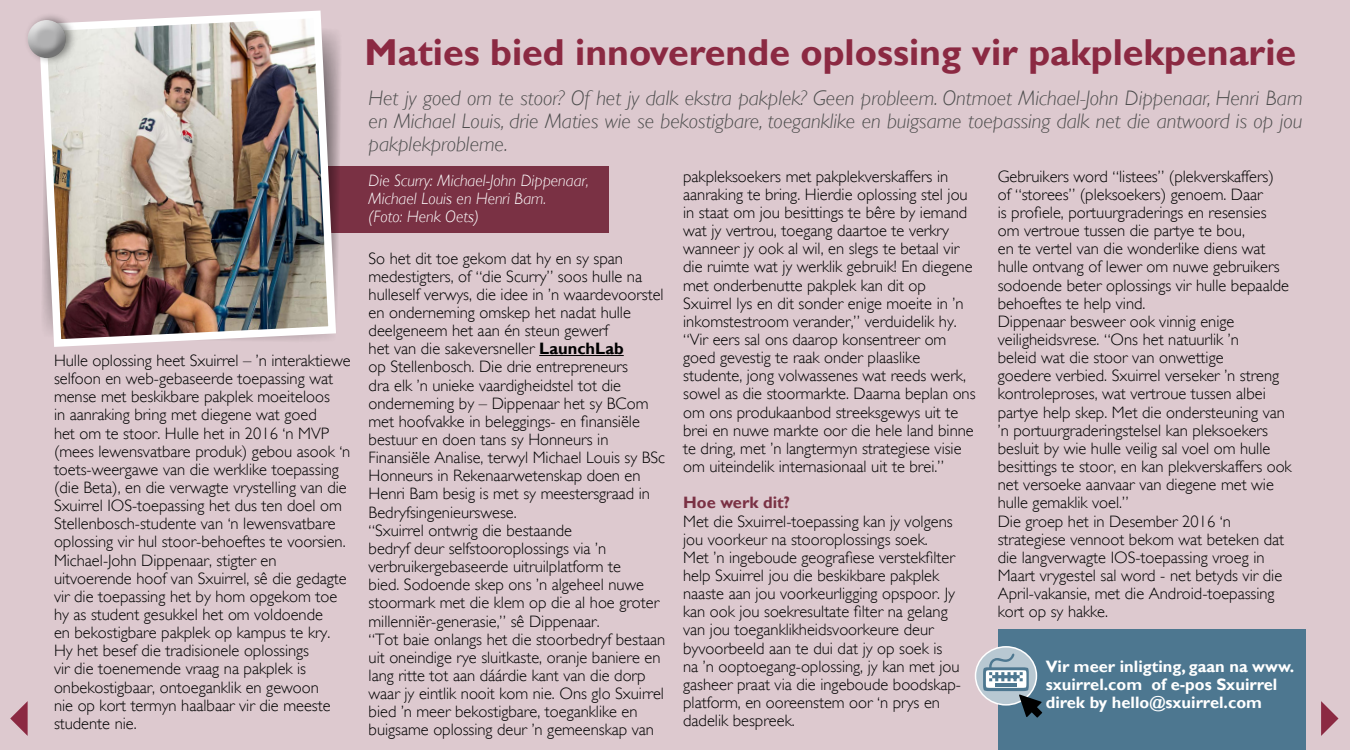
<style>
.page{position:relative;width:1350px;height:750px;background:#ddc9cf}
.page>*{position:absolute;margin:0;border:0;box-sizing:border-box;transform-origin:0 0}
.t1{font:700 37.5px "Gill Sans";color:#8b2942}
.t2{font:italic 300 21px/23.1px "Gill Sans";color:#4d4d4d;text-align:justify}
.t3{font:300 16.5px/18.1px "Gill Sans";color:#000}
.t4{font:700 16.5px/18.1px "Gill Sans";color:#fff}
.t5{font:italic 300 16.5px/18.1px "Gill Sans";color:#fff}
.t6{font:700 16.5px "Gill Sans";color:#7a3144}
.s1{font-weight:700}
</style>
<div class="page">
<div style="left:285px;top:166px;width:324px;height:67px;background:#7a3144"></div>
<div style="left:998px;top:630px;width:308px;height:120px;background:#4d7790"></div>
<svg style="left:1321px;top:701px;width:18px;height:35px"></svg>
<svg style="left:10px;top:701px;width:18px;height:35px"></svg>
<hr style="left:539px;top:355px;width:85px;height:1px;background:#000">
<img style="left:40px;top:10px;width:300px;height:337px">
<div style="left:24px;top:12px;width:54px;height:54px;background:#000;opacity:.45"></div>
<div style="left:16px;top:9px;width:56px;height:46px;background:#fff;opacity:.75"></div>
<div style="left:22px;top:23px;width:54px;height:36px;background:#000;opacity:.35"></div>
<div style="left:976px;top:647px;width:60px;height:58px;background:#b8c8d2;border-radius:50%"></div>
<div style="left:975px;top:646px;width:62px;height:60px;border:2px solid #fff;border-radius:50%"></div>
<svg style="left:983px;top:654px;width:59px;height:64px"></svg>
<p class="t3" style="left:54px;top:351px;width:298px">Hulle oplossing heet Sxuirrel – ’n interaktiewe selfoon en web-gebaseerde toepassing wat mense met beskikbare pakplek moeiteloos<br>in aanraking bring met diegene wat goed<br>het om te stoor. Hulle het in 2016 ‘n MVP (mees lewensvatbare produk) gebou asook ‘n toets-weergawe van die werklike toepassing (die Beta), en die verwagte vrystelling van die Sxuirrel IOS-toepassing het dus ten doel om Stellenbosch-studente van ‘n lewensvatbare oplossing vir hul stoor-behoeftes te voorsien.<br>Michael-John Dippenaar, stigter en uitvoerende hoof van Sxuirrel, sê die gedagte vir die toepassing het by hom opgekom toe hy as student gesukkel het om voldoende<br>en bekostigbare pakplek op kampus te kry.<br>Hy het besef die tradisionele oplossings<br>vir die toenemende vraag na pakplek is onbekostigbaar, ontoeganklik en gewoon<br>nie op kort termyn haalbaar vir die meeste studente nie.</p>
<h1 class="t1" style="left:365px;top:30px;width:933px">Maties bied innoverende oplossing vir pakplekpenarie</h1>
<p class="t2" style="left:369px;top:86px;width:936px">Het jy goed om te stoor? Of het jy dalk ekstra pakplek? Geen probleem. Ontmoet Michael-John Dippenaar, Henri Bam en Michael Louis, drie Maties wie se bekostigbare, toeganklike en buigsame toepassing dalk net die antwoord is op jou pakplekprobleme.</p>
<p class="t5" style="left:369px;top:171px;width:222px">Die Scurry: Michael-John Dippenaar,<br>Michael Louis en Henri Bam.<br>(Foto: Henk Oets)</p>
<p class="t3" style="left:998px;top:167px;width:295px">Gebruikers word “listees” (plekverskaffers)<br>of “storees” (pleksoekers) genoem. Daar<br>is profiele, portuurgraderings en resensies om vertroue tussen die partye te bou,<br>en te vertel van die wonderlike diens wat hulle ontvang of lewer om nuwe gebruikers sodoende beter oplossings vir hulle bepaalde behoeftes te help vind.<br>Dippenaar besweer ook vinnig enige veiligheidsvrese. “Ons het natuurlik ’n<br>beleid wat die stoor van onwettige<br>goedere verbied. Sxuirrel verseker ’n streng kontroleproses, wat vertroue tussen albei partye help skep. Met die ondersteuning van ’n portuurgraderingstelsel kan pleksoekers besluit by wie hulle veilig sal voel om hulle besittings te stoor, en kan plekverskaffers ook net versoeke aanvaar van diegene met wie hulle gemaklik voel.”<br>Die groep het in Desember 2016 ‘n strategiese vennoot bekom wat beteken dat die langverwagte IOS-toepassing vroeg in Maart vrygestel sal word - net betyds vir die April-vakansie, met die Android-toepassing kort op sy hakke.</p>
<p class="t4" style="left:1046px;top:658px;width:250px">Vir meer inligting, gaan na www. sxuirrel.com of e-pos Sxuirrel direk by hello@sxuirrel.com</p>
<p class="t3" style="left:683px;top:167px;width:294px">pakpleksoekers met pakplekverskaffers in aanraking te bring. Hierdie oplossing stel jou in staat om jou besittings te bêre by iemand wat jy vertrou, toegang daartoe te verkry wanneer jy ook al wil, en slegs te betaal vir die ruimte wat jy werklik gebruik! En diegene met onderbenutte pakplek kan dit op Sxuirrel lys en dit sonder enige moeite in ’n inkomstestroom verander,” verduidelik hy. “Vir eers sal ons daarop konsentreer om goed gevestig te raak onder plaaslike studente, jong volwassenes wat reeds werk, sowel as die stoormarkte. Daarna beplan ons om ons produkaanbod streeksgewys uit te brei en nuwe markte oor die hele land binne te dring, met ’n langtermyn strategiese visie om uiteindelik internasionaal uit te brei.”</p>
<p class="t6" style="left:683px;top:493px;width:108px">Hoe werk dit?</p>
<p class="t3" style="left:683px;top:512px;width:279px">Met die Sxuirrel-toepassing kan jy volgens jou voorkeur na stooroplossings soek.<br>Met ’n ingeboude geografiese verstekfilter help Sxuirrel jou die beskikbare pakplek naaste aan jou voorkeurligging opspoor. Jy kan ook jou soekresultate filter na gelang van jou toeganklikheidsvoorkeure deur byvoorbeeld aan te dui dat jy op soek is na ’n ooptoegang-oplossing, jy kan met jou gasheer praat via die ingeboude boodskap&shy;platform, en ooreenstem oor ‘n prys en dadelik bespreek.</p>
<p class="t3" style="left:369px;top:249px;width:298px">So het dit toe gekom dat hy en sy span medestigters, of “die Scurry” soos hulle na hulleself verwys, die idee in ’n waardevoorstel en onderneming omskep het nadat hulle deelgeneem het aan én steun gewerf<br>het van die sakeversneller <span class="s1">LaunchLab<br></span>op Stellenbosch. Die drie entrepreneurs<br>dra elk ’n unieke vaardigheidstel tot die onderneming by – Dippenaar het sy BCom met hoofvakke in beleggings- en finansiële bestuur en doen tans sy Honneurs in Finansiële Analise, terwyl Michael Louis sy BSc Honneurs in Rekenaarwetenskap doen en Henri Bam besig is met sy meestersgraad in Bedryfsingenieurswese.<br>“Sxuirrel ontwrig die bestaande<br>bedryf deur selfstooroplossings via ’n verbruikergebaseerde uitruilplatform te<br>bied. Sodoende skep ons ’n algeheel nuwe stoormark met die klem op die al hoe groter millenniër-generasie,” sê Dippenaar.<br>“Tot baie onlangs het die stoorbedryf bestaan uit oneindige rye sluitkaste, oranje baniere en lang ritte tot aan dáárdie kant van die dorp waar jy eintlik nooit kom nie. Ons glo Sxuirrel bied ’n meer bekostigbare, toeganklike en buigsame oplossing deur ’n gemeenskap van</p>
</div>
